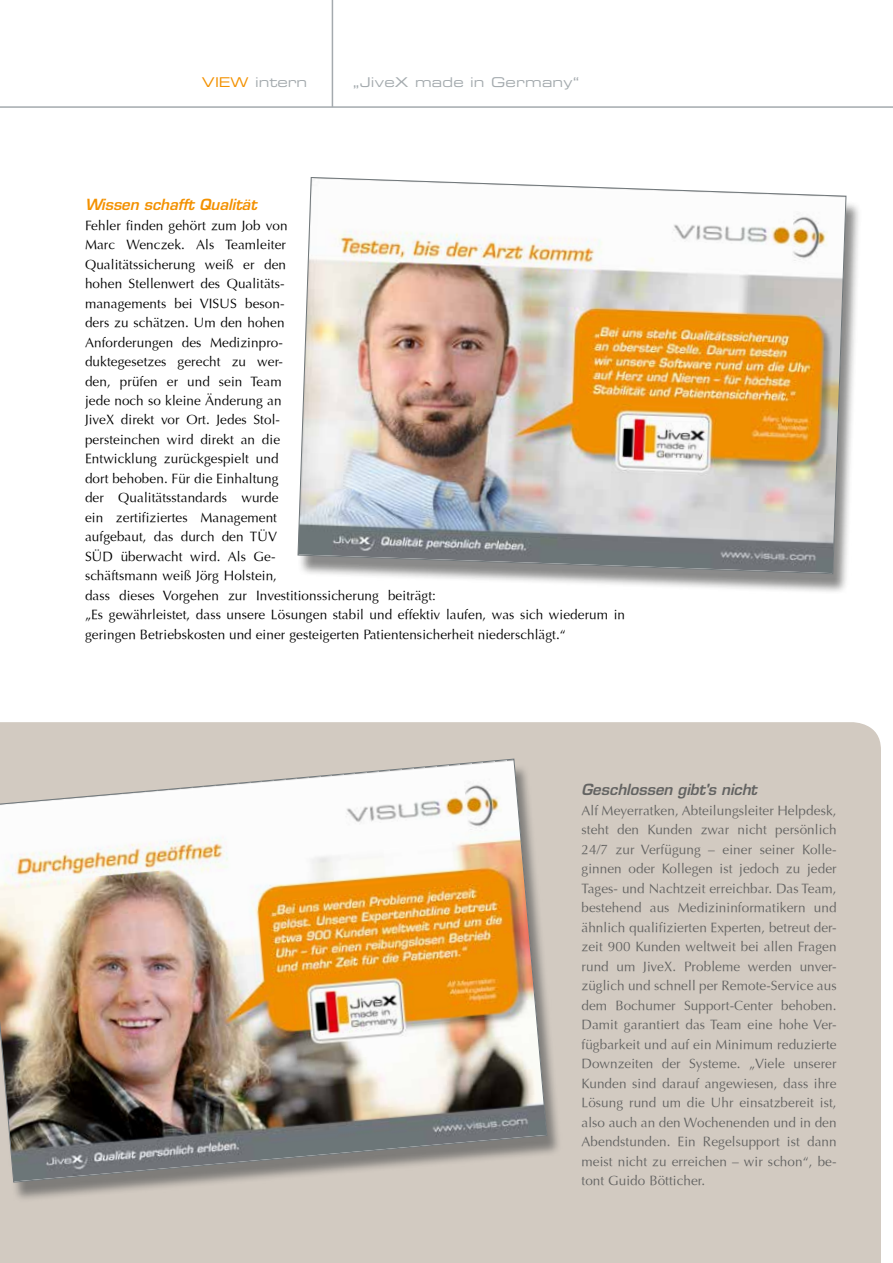
<style>
.page{position:relative;width:893px;height:1263px;background:#fff}
.page>*{position:absolute;margin:0;border:0;box-sizing:border-box;transform-origin:0 0}
.t1{font:italic 600 15px "Eurostile";letter-spacing:-.005em;color:#636362}
.t2{font:italic 600 15px "Eurostile";letter-spacing:-.005em;color:#f39100}
.t3{font:13.5px/19.5px "Optima";letter-spacing:.005em;color:#000}
.t4{font:13.5px/19.5px "Optima";letter-spacing:.005em;color:#636362;text-align:justify}
.t5{font:13.5px "Eurostile Extended Two";letter-spacing:.01em;color:#a4aaae}
.s1{color:#f39100}
</style>
<div class="page">
<hr style="left:332px;top:0;width:1px;height:107px;background:#a4aaae">
<hr style="left:0;top:106px;width:893px;height:2px;background:#a4aaae">
<div style="left:0;top:722px;width:881px;height:541px;background:#d2cac1"></div>
<div style="left:0;top:764px;width:562px;height:439px;background:#636362;opacity:.75"></div>
<img style="left:0;top:758px;width:547px;height:425px">
<div style="left:297px;top:182px;width:565px;height:413px;background:#636362;opacity:.75"></div>
<img style="left:297px;top:177px;width:550px;height:397px">
<p class="t5" style="left:202px;top:73px;width:107px"><span class="s1">VIEW</span> intern</p>
<p class="t5" style="left:353px;top:73px;width:228px">„JiveX made in Germany“</p>
<p class="t2" style="left:85px;top:195px;width:173px">Wissen schafft Qualität</p>
<p class="t3" style="left:85px;top:215px;width:542px">Fehler finden gehört zum Job von<br>Marc Wenczek. Als Teamleiter<br>Qualitätssicherung weiß er den<br>hohen Stellenwert des Qualitäts-<br>managements bei VISUS beson-<br>ders zu schätzen. Um den hohen<br>Anforderungen des Medizinpro-<br>duktegesetzes gerecht zu wer-<br>den, prüfen er und sein Team<br>jede noch so kleine Änderung an<br>JiveX direkt vor Ort. Jedes Stol-<br>persteinchen wird direkt an die<br>Entwicklung zurückgespielt und<br>dort behoben. Für die Einhaltung<br>der Qualitätsstandards wurde<br>ein zertifiziertes Management<br>aufgebaut, das durch den TÜV<br>SÜD überwacht wird. Als Ge-<br>schäftsmann weiß Jörg Holstein,<br>dass dieses Vorgehen zur Investitionssicherung beiträgt:<br>„Es gewährleistet, dass unsere Lösungen stabil und effektiv laufen, was sich wiederum in geringen Betriebskosten und einer gesteigerten Patientensicherheit niederschlägt.“</p>
<p class="t1" style="left:581px;top:780px;width:177px">Geschlossen gibt's nicht</p>
<p class="t4" style="left:581px;top:800px;width:257px">Alf Meyerratken, Abteilungsleiter Helpdesk, steht den Kunden zwar nicht persönlich 24/7 zur Verfügung – einer seiner Kolle&shy;ginnen oder Kollegen ist jedoch zu jeder Tages- und Nachtzeit erreichbar. Das Team, bestehend aus Medizininformatikern und ähnlich qualifizierten Experten, betreut der&shy;zeit 900 Kunden weltweit bei allen Fragen rund um JiveX. Probleme werden unver&shy;züglich und schnell per Remote-Service aus dem Bochumer Support-Center behoben.<br>Damit garantiert das Team eine hohe Ver&shy;fügbarkeit und auf ein Minimum reduzierte Downzeiten der Systeme. „Viele unserer Kunden sind darauf angewiesen, dass ihre Lösung rund um die Uhr einsatzbereit ist, also auch an den Wochenenden und in den Abendstunden. Ein Regelsupport ist dann meist nicht zu erreichen – wir schon“, be&shy;tont Guido Bötticher.</p>
</div>
